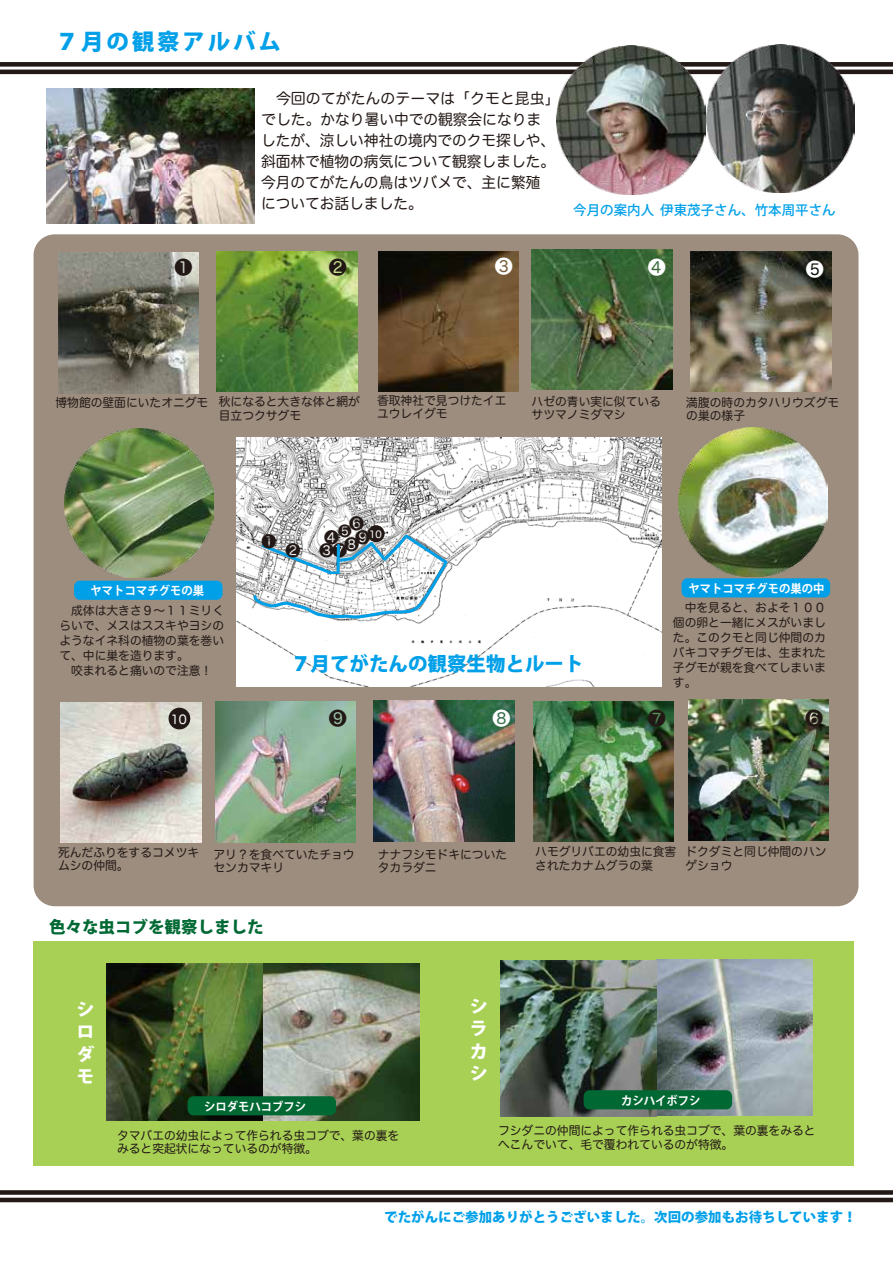
<style>
.page{position:relative;width:893px;height:1263px;background:#fff}
.page>*{position:absolute;margin:0;border:0;box-sizing:border-box;transform-origin:0 0}
.t1{font:800 22.5px "Koz Go Pro";letter-spacing:.125em;color:#00a0e9}
.t2{font:800 19.5px "Koz Go Pro";color:#00a0e9}
.t3{font:800 18px/22.5px "Koz Go Pro";color:#fff}
.t4{font:18px "Hira Maru Pro W4";color:#221815}
.t5{font:18px "Hira Maru Pro W4";color:#fff}
.t6{font:800 16.5px "Koz Go Pro";color:#006933}
.t7{font:15px/21px "Hira Maru Pro W4";color:#221815}
.t8{font:800 13.5px "Koz Go Pro";color:#00a0e9}
.t9{font:500 13.5px "Koz Go Pro";color:#00a0e9}
.t10{font:13.5px "Hira Maru Pro W4";color:#fff}
.t11{font:13.5px "Hira Maru Pro W4";color:#221815}
.t12{font:12.3px "Hira Maru Pro W4";color:#fff}
.t13{font:12px/13.5px "Hira Maru Pro W4";color:#221815}
.t14{font:700 12px "Koz Go Pro";color:#fff;scale:.94 1}
.t15{font:9.75px "Hira Maru Pro W4";color:#fff}
</style>
<div class="page">
<div style="left:34px;top:234px;width:824px;height:672px;background:#9c8d7e;border-radius:21px"></div>
<img style="left:217px;top:251px;width:140px;height:141px">
<img style="left:688px;top:700px;width:140px;height:140px">
<img style="left:533px;top:701px;width:141px;height:141px">
<img style="left:215px;top:702px;width:141px;height:140px">
<img style="left:374px;top:701px;width:140px;height:140px">
<img style="left:61px;top:702px;width:140px;height:141px">
<img style="left:691px;top:251px;width:140px;height:140px">
<img style="left:532px;top:249px;width:140px;height:141px">
<img style="left:378px;top:251px;width:141px;height:141px">
<img style="left:58px;top:253px;width:141px;height:140px">
<img style="left:65px;top:429px;width:149px;height:149px">
<img style="left:678px;top:427px;width:149px;height:149px">
<div style="left:34px;top:941px;width:820px;height:224px;background:#a8d055"></div>
<svg style="left:0;top:62px;width:893px;height:12px"></svg>
<svg style="left:0;top:1190px;width:893px;height:12px"></svg>
<div style="left:74px;top:581px;width:149px;height:19px;background:#00a0e9;border-radius:6px"></div>
<div style="left:169px;top:708px;width:21px;height:21px;background:#221815;border-radius:50%"></div>
<img style="left:236px;top:438px;width:426px;height:249px">
<div style="left:368px;top:525px;width:17px;height:17px;background:#221815;border-radius:50%"></div>
<div style="left:682px;top:578px;width:148px;height:19px;background:#00a0e9;border-radius:6px"></div>
<svg style="left:253px;top:532px;width:197px;height:88px;background:#ccd9df"></svg>
<img style="left:47px;top:89px;width:207px;height:134px">
<img style="left:706px;top:44px;width:149px;height:149px">
<img style="left:557px;top:46px;width:149px;height:148px">
<img style="left:501px;top:959px;width:311px;height:157px">
<img style="left:106px;top:964px;width:313px;height:156px">
<div style="left:188px;top:1096px;width:148px;height:19px;background:#006933;border-radius:6px"></div>
<div style="left:584px;top:1090px;width:148px;height:19px;background:#006933;border-radius:6px"></div>
<h1 class="t1" style="left:56px;top:27px;width:226px">７月の観察アルバム</h1>
<p class="t7" style="left:261px;top:87px;width:300px">　今回のてがたんのテーマは「クモと昆虫」でした。かなり暑い中での観察会になりま<br>したが、涼しい神社の境内でのクモ探しや、斜面林で植物の病気について観察しました。今月のてがたんの鳥はツバメで、主に繁殖<br>についてお話しました。</p>
<p class="t9" style="left:573px;top:201px;width:264px">今月の案内人 伊東茂子さん、竹本周平さん</p>
<h3 class="t5" style="left:495px;top:251px;width:19px">❸</h3>
<h3 class="t4" style="left:175px;top:251px;width:19px">❶</h3>
<h3 class="t5" style="left:648px;top:251px;width:19px">❹</h3>
<h3 class="t4" style="left:329px;top:251px;width:19px">❷</h3>
<h3 class="t5" style="left:806px;top:254px;width:19px">❺</h3>
<p class="t13" style="left:55px;top:395px;width:154px">博物館の壁面にいたオニグモ</p>
<p class="t13" style="left:219px;top:394px;width:143px">秋になると大きな体と網が目立つクサグモ</p>
<p class="t10" style="left:317px;top:436px;width:15px">❹</p>
<p class="t13" style="left:377px;top:393px;width:131px">香取神社で見つけたイエユウレイグモ</p>
<p class="t14" style="left:91px;top:583px;width:122px">ヤマトコマチグモの巣</p>
<p class="t7" style="left:262px;top:530px;width:16px">❶</p>
<p class="t7" style="left:286px;top:539px;width:16px">❷</p>
<p class="t7" style="left:344px;top:512px;width:22px;text-align:center">❻<br>❽</p>
<p class="t11" style="left:338px;top:519px;width:15px">❺</p>
<p class="t7" style="left:324px;top:526px;width:16px">❹</p>
<p class="t7" style="left:355px;top:526px;width:16px">❾</p>
<p class="t15" style="left:369px;top:526px;width:14px">10</p>
<p class="t7" style="left:319px;top:539px;width:30px">❸❼</p>
<p class="t13" style="left:532px;top:394px;width:131px">ハゼの青い実に似ているサツマノミダマシ</p>
<p class="t13" style="left:686px;top:395px;width:154px">満腹の時のカタハリウズグモの巣の様子</p>
<p class="t14" style="left:688px;top:581px;width:146px">ヤマトコマチグモの巣の中</p>
<p class="t13" style="left:59px;top:602px;width:166px;line-height:15px;text-align:justify">　成体は大きさ９～１１ミリくらいで、メスはススキやヨシのようなイネ科の植物の葉を巻いて、中に巣を造ります。　　　　咬まれると痛いので注意！</p>
<h2 class="t2" style="left:291px;top:651px;width:294px">７月てがたんの観察生物とルート</h2>
<p class="t13" style="left:673px;top:599px;width:154px;line-height:15px;text-align:justify">　中を見ると、およそ１００個の卵と一緒にメスがいました。このクモと同じ仲間のカバキコマチグモは、生まれた子グモが親を食べてしまいます。</p>
<p class="t12" style="left:171px;top:708px;width:17px">10</p>
<h3 class="t4" style="left:329px;top:702px;width:19px">❾</h3>
<h3 class="t5" style="left:493px;top:702px;width:19px">❽</h3>
<h3 class="t4" style="left:648px;top:702px;width:19px">❼</h3>
<h3 class="t4" style="left:805px;top:702px;width:19px">❻</h3>
<p class="t13" style="left:58px;top:845px;width:143px">死んだふりをするコメツキムシの仲間。</p>
<p class="t13" style="left:214px;top:847px;width:143px">アリ？を食べていたチョウセンカマキリ</p>
<p class="t13" style="left:378px;top:847px;width:131px">ナナフシモドキについたタカラダニ</p>
<p class="t13" style="left:535px;top:844px;width:143px">ハモグリバエの幼虫に食害されたカナムグラの葉</p>
<p class="t13" style="left:685px;top:844px;width:143px">ドクダミと同じ仲間のハンゲショウ</p>
<h3 class="t6" style="left:33px;top:916px;width:232px">　色々な虫コブを観察しました</h3>
<h3 class="t3" style="left:77px;top:999px;width:19px">シロダモ</h3>
<h3 class="t3" style="left:470px;top:996px;width:19px;text-align:justify">シラカシ</h3>
<p class="t14" style="left:204px;top:1099px;width:110px">シロダモハコブフシ</p>
<p class="t14" style="left:621px;top:1093px;width:86px">カシハイボフシ</p>
<p class="t13" style="left:117px;top:1127px;width:284px">タマバエの幼虫によって作られる虫コブで、葉の裏をみると突起状になっているのが特徴。</p>
<p class="t13" style="left:498px;top:1123px;width:319px">フシダニの仲間によって作られる虫コブで、葉の裏をみるとへこんでいて、毛で覆われているのが特徴。</p>
<p class="t8" style="left:384px;top:1209px;width:474px">でたがんにご参加ありがとうございました。次回の参加もお待ちしています！</p>
</div>
